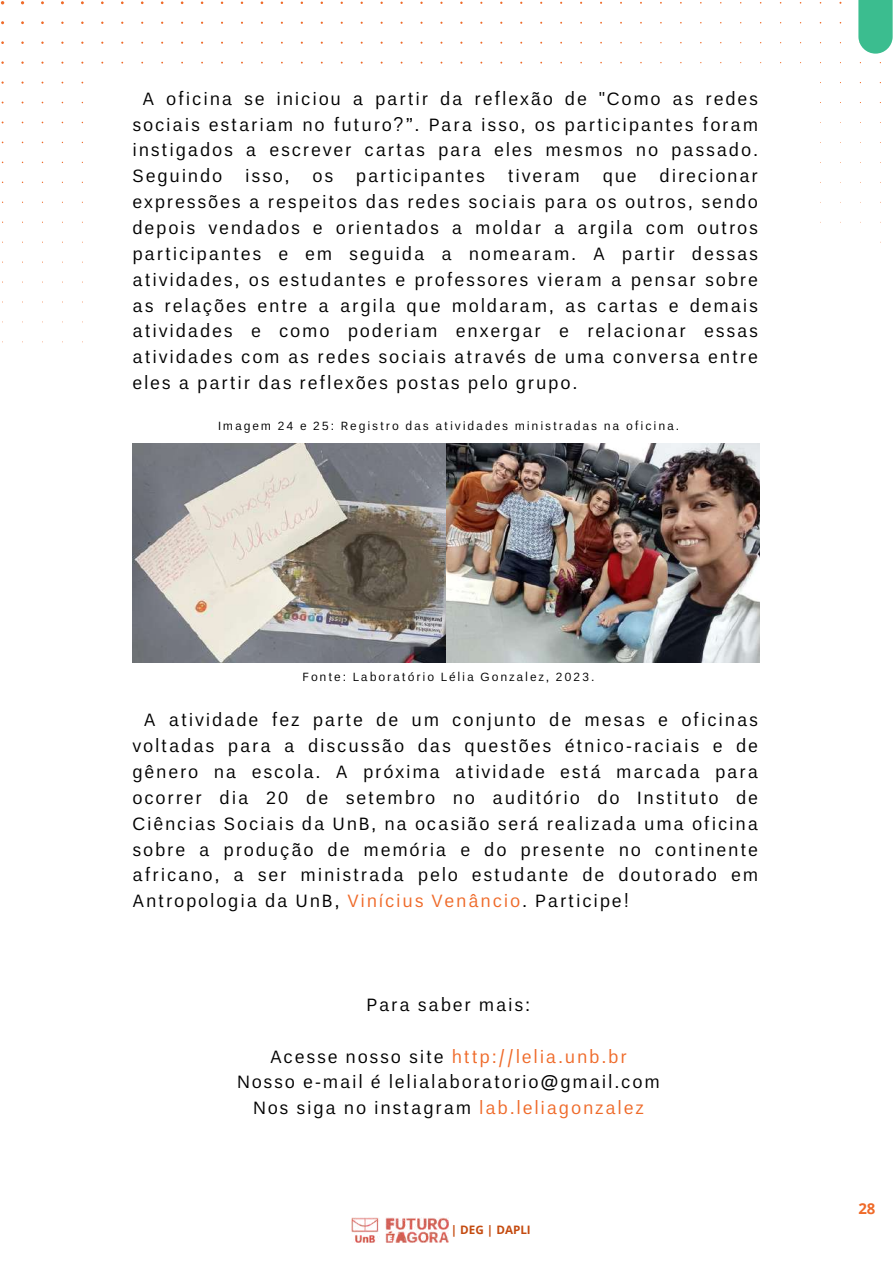
<style>
.page{position:relative;width:893px;height:1264px;background:#fff}
.page>*{position:absolute;margin:0;border:0;box-sizing:border-box;transform-origin:0 0}
.t1{font:18px/25.8px "Un B Pro";letter-spacing:.095em;color:#000;text-align:justify}
.t2{font:700 15px "Open Sans";color:#ef6a29}
.t3{font:12px "Un B Pro";letter-spacing:.15em;color:#000}
.t4{font:700 11.7px "Open Sans";color:#c44b10}
.s1{color:#ef6a29}
</style>
<div class="page">
<svg style="left:1px;top:1px;width:3px;height:4px"></svg>
<svg style="left:858px;top:0;width:34px;height:54px;background:#4bc298"></svg>
<img style="left:351px;top:1217px;width:98px;height:25px">
<img style="left:133px;top:443px;width:627px;height:219px">
<p class="t1" style="left:132px;top:86px;width:627px;text-indent:10px">A oficina se iniciou a partir da reflexão de "Como as redes sociais estariam no futuro?”. Para isso, os participantes foram instigados a escrever cartas para eles mesmos no passado.<br>Seguindo</p>
<p class="t1" style="left:132px;top:164px;width:627px;text-indent:527px">direcionar expressões a respeitos das redes sociais para os outros, sendo depois vendados e orientados a moldar a argila com outros participantes e em seguida a nomearam. A partir dessas atividades, os estudantes e professores vieram a pensar sobre as relações entre a argila que moldaram, as cartas e demais atividades e como poderiam enxergar e relacionar essas atividades com as redes sociais através de uma conversa entre eles a partir das reflexões postas pelo grupo.</p>
<p class="t1" style="left:245px;top:164px;width:46px">isso,</p>
<p class="t1" style="left:312px;top:164px;width:22px">os</p>
<p class="t1" style="left:356px;top:164px;width:131px">participantes</p>
<p class="t1" style="left:507px;top:164px;width:74px">tiveram</p>
<p class="t1" style="left:602px;top:164px;width:36px">que</p>
<p class="t3" style="left:218px;top:421px;width:462px">Imagem 24 e 25: Registro das atividades ministradas na oficina.</p>
<p class="t3" style="left:302px;top:671px;width:293px">Fonte: Laboratório Lélia Gonzalez, 2023.</p>
<p class="t1" style="left:132px;top:708px;width:627px;text-indent:11px">A atividade fez parte de um conjunto de mesas e oficinas voltadas para a discussão das questões étnico-raciais e de gênero na escola. A próxima atividade está marcada para ocorrer dia 20 de setembro no auditório do Instituto de Ciências Sociais da UnB, na ocasião será realizada uma oficina sobre a produção de memória e do presente no continente africano, a ser ministrada pelo estudante de doutorado em Antropologia da UnB, <span class="s1">Vinícius Venâncio</span>. Participe!</p>
<p class="t1" style="left:366px;top:992px;width:165px">Para saber mais:</p>
<p class="t1" style="left:237px;top:1044px;width:424px;text-align:center">Acesse nosso site <span class="s1">http://lelia.unb.br<br></span>Nosso e-mail é lelialaboratorio@gmail.com<br>Nos siga no instagram <span class="s1">lab.leliagonzalez</span></p>
<p class="t4" style="left:451px;top:1220px;width:81px">| DEG | DAPLI</p>
<p class="t2" style="left:858px;top:1198px;width:19px">28</p>
</div>
